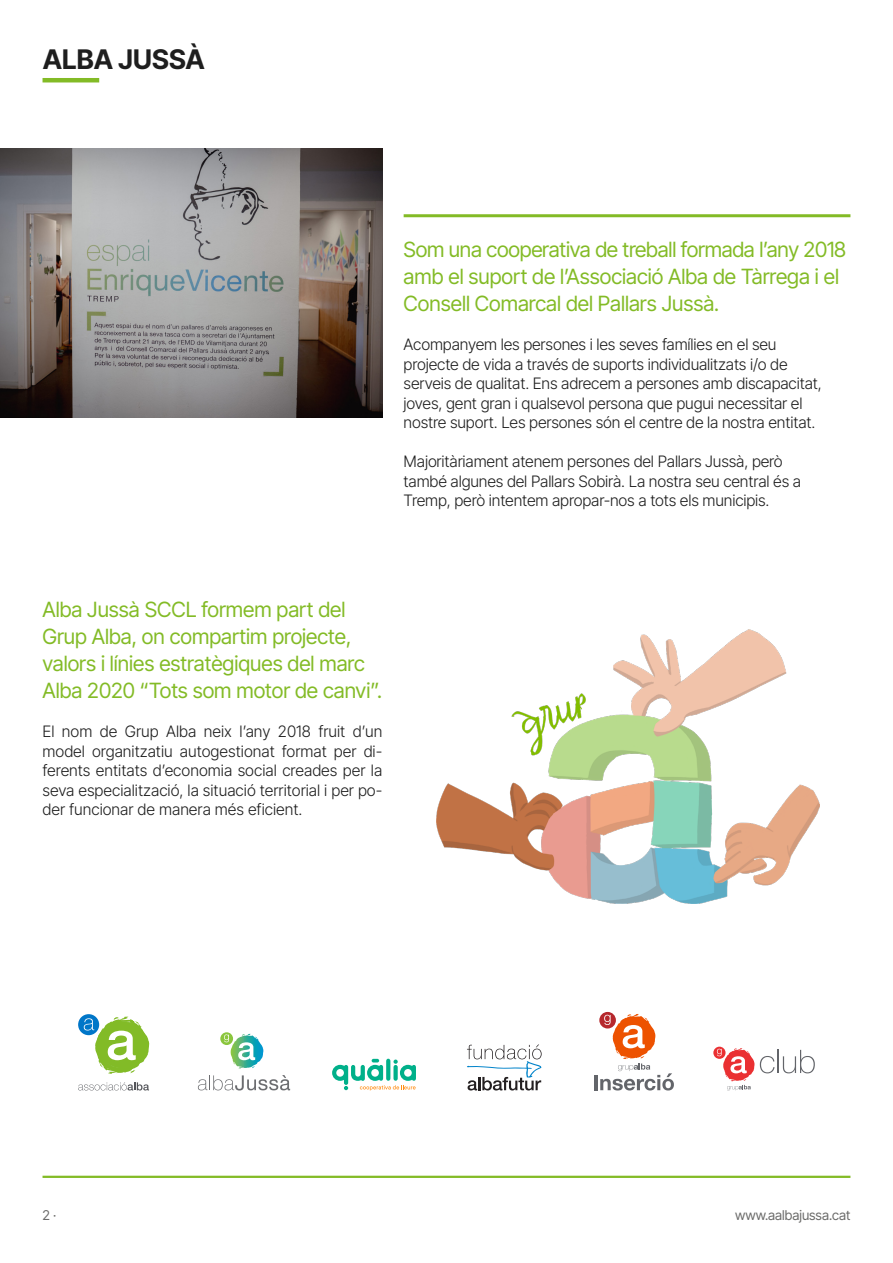
<style>
.page{position:relative;width:893px;height:1263px;background:#fff}
.page>*{position:absolute;margin:0;border:0;box-sizing:border-box;transform-origin:0 0}
.t1{font:700 27px "Inter Tight";letter-spacing:.005em;color:#1e1e1e}
.Text_normal_destacat{font:21px/27px "Inter Tight";color:#83bb26}
.Text_lectura_facil{font:300 15.75px "Inter Tight";letter-spacing:-.01em;color:#1e1e1e}
.Text_Normal{font:300 15.75px/19.5px "Inter Tight";color:#1e1e1e;text-align:justify}
.t2{font:13.5px "Inter Tight";color:#6b6b6a}
</style>
<div class="page">
<img style="left:437px;top:629px;width:383px;height:275px">
<svg style="left:78px;top:1014px;width:21px;height:21px"></svg>
<svg style="left:78px;top:1082px;width:71px;height:8px"></svg>
<svg style="left:84px;top:1016px;width:66px;height:58px"></svg>
<svg style="left:198px;top:1075px;width:92px;height:15px"></svg>
<svg style="left:220px;top:1032px;width:43px;height:37px"></svg>
<svg style="left:332px;top:1059px;width:84px;height:31px"></svg>
<svg style="left:467px;top:1044px;width:75px;height:46px"></svg>
<hr style="left:594px;top:1075px;width:4px;height:15px;background:#63656a">
<svg style="left:599px;top:1012px;width:75px;height:78px"></svg>
<svg style="left:713px;top:1047px;width:102px;height:43px"></svg>
<hr style="left:404px;top:214px;width:446px;height:3px;background:#83bb26">
<hr style="left:43px;top:1176px;width:807px;height:2px;background:#83bb26">
<hr style="left:43px;top:78px;width:56px;height:4px;background:#83bb26">
<img style="left:0;top:149px;width:382px;height:269px">
<p class="t1" style="left:43px;top:39px;width:164px">ALBA JUSSÀ</p>
<p class="Text_normal_destacat" style="left:404px;top:236px;width:444px">Som una cooperativa de treball formada l’any 2018 amb el suport de l’Associació Alba de Tàrrega i el<br>Consell Comarcal del Pallars Jussà.</p>
<p class="Text_lectura_facil" style="left:404px;top:333px;width:374px">Acompanyem les persones i les seves famílies en el seu</p>
<p class="Text_lectura_facil" style="left:404px;top:353px;width:385px">projecte de vida a través de suports individualitzats i/o de</p>
<p class="Text_lectura_facil" style="left:404px;top:372px;width:420px">serveis de qualitat. Ens adrecem a persones amb discapacitat,</p>
<p class="Text_lectura_facil" style="left:404px;top:392px;width:400px">joves, gent gran i qualsevol persona que pugui necessitar el</p>
<p class="Text_lectura_facil" style="left:404px;top:411px;width:413px">nostre suport. Les persones són el centre de la nostra entitat.</p>
<p class="Text_lectura_facil" style="left:404px;top:450px;width:381px">Majoritàriament atenem persones del Pallars Jussà, però</p>
<p class="Text_lectura_facil" style="left:404px;top:470px;width:399px">també algunes del Pallars Sobirà. La nostra seu central és a</p>
<p class="Text_lectura_facil" style="left:404px;top:489px;width:367px">Tremp, però intentem apropar-nos a tots els municipis.</p>
<p class="Text_normal_destacat" style="left:43px;top:595px;width:341px">Alba Jussà SCCL formem part del Grup Alba, on compartim projecte, valors i línies estratègiques del marc Alba 2020 “Tots som motor de canvi”.</p>
<p class="Text_Normal" style="left:43px;top:721px;width:341px">El nom de Grup Alba neix l’any 2018 fruit d’un model organitzatiu autogestionat format per di&shy;ferents entitats d’economia social creades per la seva especialització, la situació territorial i per po&shy;der funcionar de manera més eficient.</p>
<p class="t2" style="left:43px;top:1206px;width:15px">2 ·</p>
<p class="t2" style="left:735px;top:1206px;width:117px">www.aalbajussa.cat</p>
</div>
